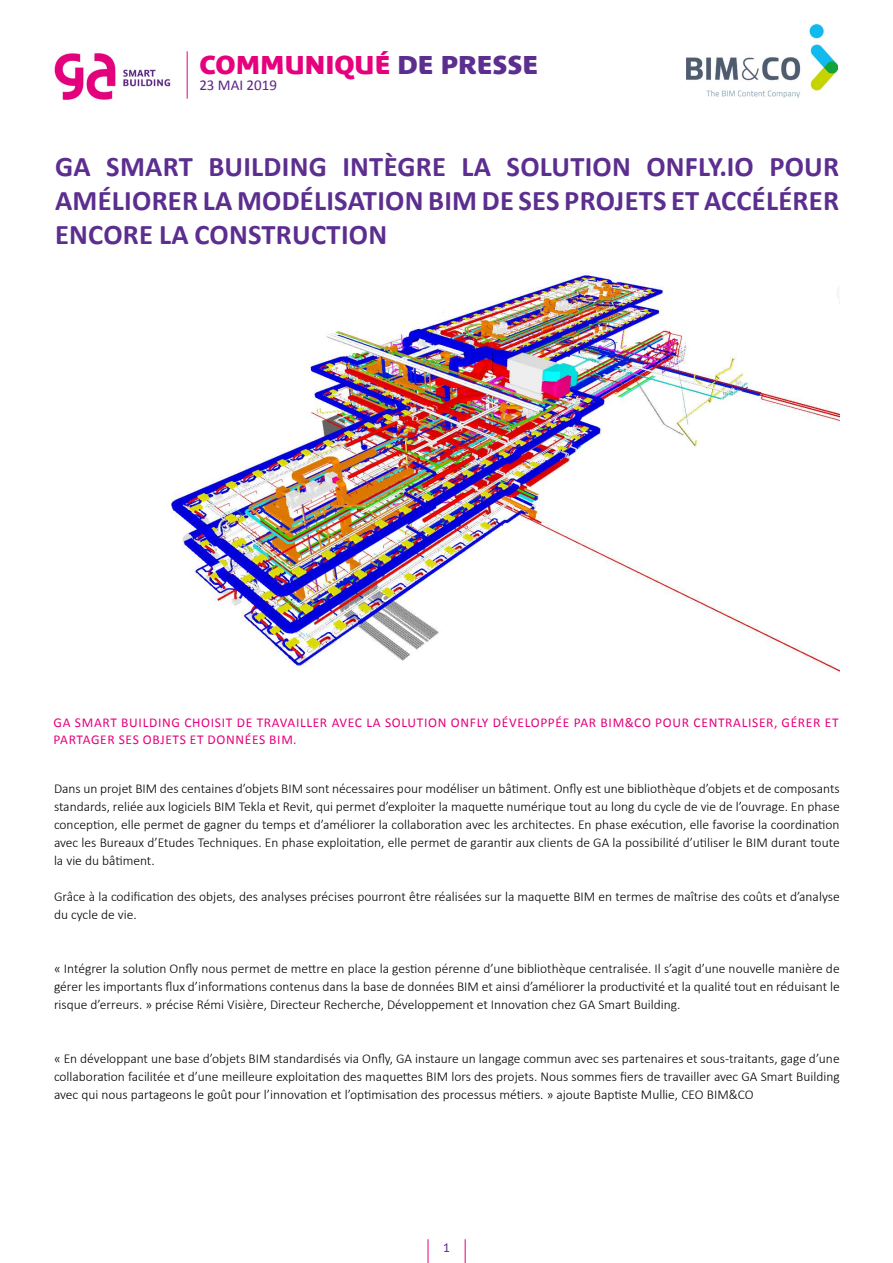
<style>
.page{position:relative;width:893px;height:1263px;background:#fff}
.page>*{position:absolute;margin:0;border:0;box-sizing:border-box;transform-origin:0 0}
.t1{font:700 28.5px/34.2px "Calibri";letter-spacing:.01em;color:#5c2e8f;text-align:justify}
.t2{font:25.5px "Parisine Plus Std Sombre";color:#e6007d}
.t3{font:15px "Calibri";color:#5c2483}
.t4{font:300 13.5px/18px "Calibri";color:#000;text-align:justify}
.t5{font:13.5px/16.2px "Calibri";letter-spacing:.05em;color:#e6007d}
.t6{font:12px "PT Sans Caption";color:#5c2e8f}
.s1{color:#5c2e8f}
</style>
<div class="page">
<svg style="left:428px;top:1239px;width:1px;height:24px"></svg>
<svg style="left:465px;top:1239px;width:1px;height:24px"></svg>
<img style="left:54px;top:53px;width:117px;height:47px">
<hr style="left:187px;top:51px;width:1px;height:48px;background:#e6007d">
<img style="left:169px;top:272px;width:671px;height:402px">
<img style="left:687px;top:24px;width:150px;height:74px">
<h2 class="t2" style="left:199px;top:50px;width:340px">COMMUNIQUÉ <span class="s1">DE PRESSE</span></h2>
<p class="t3" style="left:199px;top:75px;width:79px">23 MAI 2019</p>
<h1 class="t1" style="left:55px;top:149px;width:786px">GA SMART BUILDING INTÈGRE LA SOLUTION ONFLY.IO POUR AMÉLIORER LA MODÉLISATION BIM DE SES PROJETS ET ACCÉLÉRER ENCORE LA CONSTRUCTION</h1>
<p class="t5" style="left:54px;top:715px;width:787px">GA SMART BUILDING CHOISIT DE TRAVAILLER AVEC LA SOLUTION ONFLY DÉVELOPPÉE PAR BIM&amp;CO POUR CENTRALISER, GÉRER ET<br>PARTAGER SES OBJETS ET DONNÉES BIM.</p>
<p class="t4" style="left:54px;top:778px;width:787px">Dans un projet BIM des centaines d’objets BIM sont nécessaires pour modéliser un bâtiment. Onfly est une bibliothèque d’objets et de composants standards, reliée aux logiciels BIM Tekla et Revit, qui permet d’exploiter la maquette numérique tout au long du cycle de vie de l’ouvrage. En phase conception, elle permet de gagner du temps et d’améliorer la collaboration avec les architectes. En phase exécution, elle favorise la coordination avec les Bureaux d’Etudes Techniques. En phase exploitation, elle permet de garantir aux clients de GA la possibilité d’utiliser le BIM durant toute la vie du bâtiment.</p>
<p class="t4" style="left:54px;top:886px;width:787px">Grâce à la codification des objets, des analyses précises pourront être réalisées sur la maquette BIM en termes de maîtrise des coûts et d’analyse du cycle de vie.</p>
<p class="t4" style="left:54px;top:958px;width:787px">« Intégrer la solution Onfly nous permet de mettre en place la gestion pérenne d’une bibliothèque centralisée. Il s’agit d’une nouvelle manière de gérer les importants flux d’informations contenus dans la base de données BIM et ainsi d’améliorer la productivité et la qualité tout en réduisant le risque d’erreurs. » précise Rémi Visière, Directeur Recherche, Développement et Innovation chez GA Smart Building.</p>
<p class="t4" style="left:54px;top:1048px;width:787px">« En développant une base d’objets BIM standardisés via Onfly, GA instaure un langage commun avec ses partenaires et sous-traitants, gage d’une collaboration facilitée et d’une meilleure exploitation des maquettes BIM lors des projets. Nous sommes fiers de travailler avec GA Smart Building avec qui nous partageons le goût pour l’innovation et l’optimisation des processus métiers. » ajoute Baptiste Mullie, CEO BIM&amp;CO</p>
<p class="t6" style="left:443px;top:1239px;width:9px">1</p>
</div>
